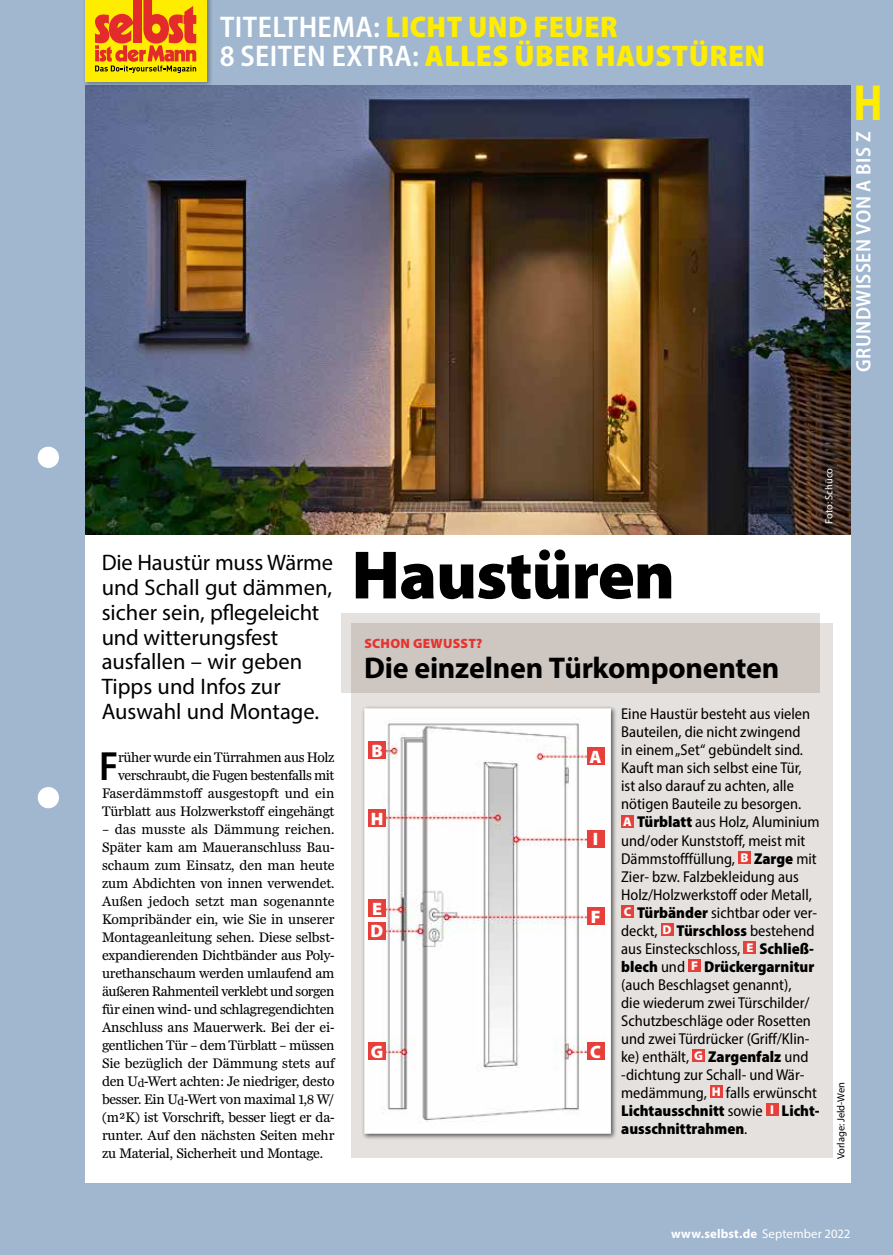
<style>
.page{position:relative;width:893px;height:1255px;background:#fff}
.page>*{position:absolute;margin:0;border:0;box-sizing:border-box;transform-origin:0 0}
.t1{font:900 69px "Myriad Pro";letter-spacing:-.015em;color:#000}
.t2{font:700 semi-condensed 51px "Myriad Pro";color:#ffed00;scale:.9 1}
.t3{font:600 semi-condensed 40.95px "Myriad Pro";color:#000}
.t4{font:900 semi-condensed 30px/28.5px "Myriad Pro";letter-spacing:.015em;color:#ffed00}
.t5{font:700 30px "Myriad Pro";letter-spacing:-.01em;color:#000}
.t6{font:22.5px/24.8px "Myriad Pro";color:#000}
.t7{font:600 semi-condensed 21px "Myriad Pro";letter-spacing:.025em;color:#fff}
.t8{font:900 18px/22.4px "Myriad Pro";color:#fff}
.t9{font:semi-condensed 15.75px/18px "Myriad Pro";color:#000}
.t10{font:14.25px/18px "Miller Daily";letter-spacing:-.02em;color:#000;text-align:right}
.t11{font:900 13.5px "Myriad Pro";letter-spacing:.02em;color:#e5342f}
.t12{font:700 12.75px "Myriad Pro";letter-spacing:.01em;color:#fff}
.t13{font:10.5px "Myriad Pro";letter-spacing:-.005em;color:#000}
.t14{font:10.5px "Myriad Pro";letter-spacing:-.005em;color:#fff}
.s1{font-weight:600;color:#fff}
.s2{font-weight:900;font-stretch:normal;font-size:12.75px;color:#fff}
.s3{font-weight:900}
.s4{font-weight:400}
</style>
<div class="page">
<div style="left:0;top:0;width:893px;height:1254px;background:#a0b7cf"></div>
<div style="left:85px;top:85px;width:765px;height:1097px;background:#fff"></div>
<img style="left:85px;top:85px;width:765px;height:450px">
<div style="left:351px;top:623px;width:482px;height:535px;background:#e5e1de"></div>
<svg style="left:341px;top:613px;width:479px;height:80px;fill:#cdc6c1"></svg>
<div style="left:361px;top:705px;width:256px;height:434px;background:#000;opacity:.6"></div>
<img style="left:369px;top:713px;width:237px;height:415px">
<div style="left:364px;top:708px;width:247px;height:425px;border:4px solid #fff"></div>
<div style="left:369px;top:741px;width:17px;height:17px;background:#e73f39"></div>
<div style="left:369px;top:809px;width:17px;height:17px;background:#e73f39"></div>
<div style="left:369px;top:899px;width:17px;height:17px;background:#e73f39"></div>
<div style="left:369px;top:922px;width:17px;height:17px;background:#e73f39"></div>
<div style="left:369px;top:1042px;width:17px;height:17px;background:#e73f39"></div>
<div style="left:587px;top:747px;width:17px;height:17px;background:#e73f39"></div>
<div style="left:587px;top:830px;width:17px;height:17px;background:#e73f39"></div>
<div style="left:587px;top:907px;width:17px;height:17px;background:#e73f39"></div>
<div style="left:587px;top:1042px;width:17px;height:17px;background:#e73f39"></div>
<div style="left:621px;top:814px;width:13px;height:13px;background:#e73f39"></div>
<div style="left:738px;top:850px;width:13px;height:13px;background:#e73f39"></div>
<div style="left:621px;top:904px;width:13px;height:13px;background:#e73f39"></div>
<div style="left:661px;top:922px;width:12px;height:13px;background:#e73f39"></div>
<div style="left:743px;top:940px;width:13px;height:13px;background:#e73f39"></div>
<div style="left:688px;top:958px;width:13px;height:13px;background:#e73f39"></div>
<div style="left:692px;top:1048px;width:13px;height:13px;background:#e73f39"></div>
<div style="left:710px;top:1084px;width:13px;height:13px;background:#e73f39"></div>
<div style="left:766px;top:1102px;width:13px;height:13px;background:#e73f39"></div>
<div style="left:38px;top:446px;width:21px;height:22px;background:#fff;border-radius:50%"></div>
<div style="left:38px;top:787px;width:21px;height:21px;background:#fff;border-radius:50%"></div>
<div style="left:82px;top:0;width:131px;height:88px;background:#000;opacity:.35"></div>
<div style="left:85px;top:0;width:122px;height:81px;background:#ffed00"></div>
<svg style="left:95px;top:0;width:101px;height:73px"></svg>
<h3 class="t4" style="left:220px;top:12px;width:547px"><span class="s1">TITELTHEMA:</span> LICHT UND FEUER<br><span class="s1">8 SEITEN EXTRA:</span> ALLES ÜBER HAUSTÜREN</h3>
<h2 class="t2" style="left:853px;top:70px;width:34px">H</h2>
<h3 class="t7" style="left:850px;top:372px;width:242px;rotate:-90deg">GRUNDWISSEN VON A BIS Z</h3>
<p class="t14" style="left:823px;top:523px;width:57px;rotate:-90deg">Foto: Schüco</p>
<h3 class="t6" style="left:102px;top:550px;width:233px">Die Haustür muss Wärme und Schall gut dämmen, sicher sein, pflegeleicht und witterungsfest ausfallen – wir geben<br>Tipps und Infos zur<br>Auswahl und Montage.</h3>
<h1 class="t1" style="left:351px;top:529px;width:325px">Haustüren</h1>
<p class="t11" style="left:364px;top:634px;width:120px">SCHON GEWUSST?</p>
<h3 class="t5" style="left:364px;top:648px;width:417px">Die einzelnen Türkomponenten</h3>
<p class="t9" style="left:621px;top:705px;width:200px">Eine Haustür besteht aus vielen<br>Bauteilen, die nicht zwingend<br>in einem „Set“ gebündelt sind.<br>Kauft man sich selbst eine Tür, ist also darauf zu achten, alle nötigen Bauteile zu besorgen.<br><span class="s2">A</span> <span class="s3">Türblatt</span> aus Holz, Aluminium und/oder Kunststoff, meist mit<br>Dämmstofffüllung, <span class="s2">B</span> <span class="s3">Zarge</span> mit<br>Zier- bzw. Falzbekleidung aus<br>Holz/Holzwerkstoff oder Metall,<br><span class="s2">C</span> <span class="s3">Türbänder</span> sichtbar oder ver&shy;deckt, <span class="s2">D</span> <span class="s3">Türschloss</span> bestehend aus Einsteckschloss, <span class="s2">E</span> <span class="s3">Schließ&shy;blech</span> und <span class="s2">F</span> <span class="s3">Drückergarnitur </span>(auch Beschlagset genannt),<br>die wiederum zwei Türschilder/<br>Schutzbeschläge oder Rosetten und zwei Türdrücker (Griff/Klin&shy;ke) enthält, <span class="s2">G</span> <span class="s3">Zargenfalz</span> und -dichtung zur Schall- und Wär&shy;medämmung, <span class="s2">H</span> falls erwünscht<br><span class="s3">Lichtausschnitt</span> sowie <span class="s2">I</span> <span class="s3">Licht&shy;ausschnittrahmen</span>.</p>
<p class="t8" style="left:371px;top:739px;width:13px">B</p>
<p class="t8" style="left:590px;top:745px;width:14px">A</p>
<p class="t10" style="left:102px;top:747px;width:234px">rüher wurde ein Türrahmen aus Holz verschraubt, die Fugen bestenfalls mit Faserdämmstoff ausgestopft und ein Türblatt aus Holzwerkstoff eingehängt</p>
<p class="t10" style="left:102px;top:819px;width:234px;text-align:justify">– das musste als Dämmung reichen.<br>Später kam am Maueranschluss Bau&shy;schaum zum Einsatz, den man heute zum Abdichten von innen verwendet.<br>Außen jedoch setzt man sogenannte Kompribänder ein, wie Sie in unserer Montageanleitung sehen. Diese selbst&shy;expandierenden Dichtbänder aus Poly&shy;urethanschaum werden umlaufend am äußeren Rahmenteil verklebt und sorgen für einen wind- und schlagregendichten Anschluss ans Mauerwerk. Bei der ei&shy;gentlichen Tür – dem Türblatt – müssen Sie bezüglich der Dämmung stets auf den U<sub>d</sub>-Wert achten: Je niedriger, desto besser. Ein U<sub>d</sub>-Wert von maximal 1,8 W/ (m²K) ist Vorschrift, besser liegt er da&shy;runter. Auf den nächsten Seiten mehr zu Material, Sicherheit und Montage.</p>
<h3 class="t3" style="left:99px;top:740px;width:21px">F</h3>
<p class="t8" style="left:371px;top:806px;width:14px">H</p>
<p class="t8" style="left:593px;top:827px;width:7px">I</p>
<p class="t8" style="left:371px;top:897px;width:14px">E<br>D</p>
<p class="t8" style="left:591px;top:905px;width:11px">F</p>
<p class="t8" style="left:590px;top:1039px;width:12px">C</p>
<p class="t8" style="left:371px;top:1039px;width:14px">G</p>
<p class="t13" style="left:834px;top:1159px;width:79px;rotate:-90deg">Vorlage: Jeld-Wen</p>
<p class="t12" style="left:671px;top:1225px;width:181px">www.selbst.de <span class="s4">September 2022</span></p>
</div>
